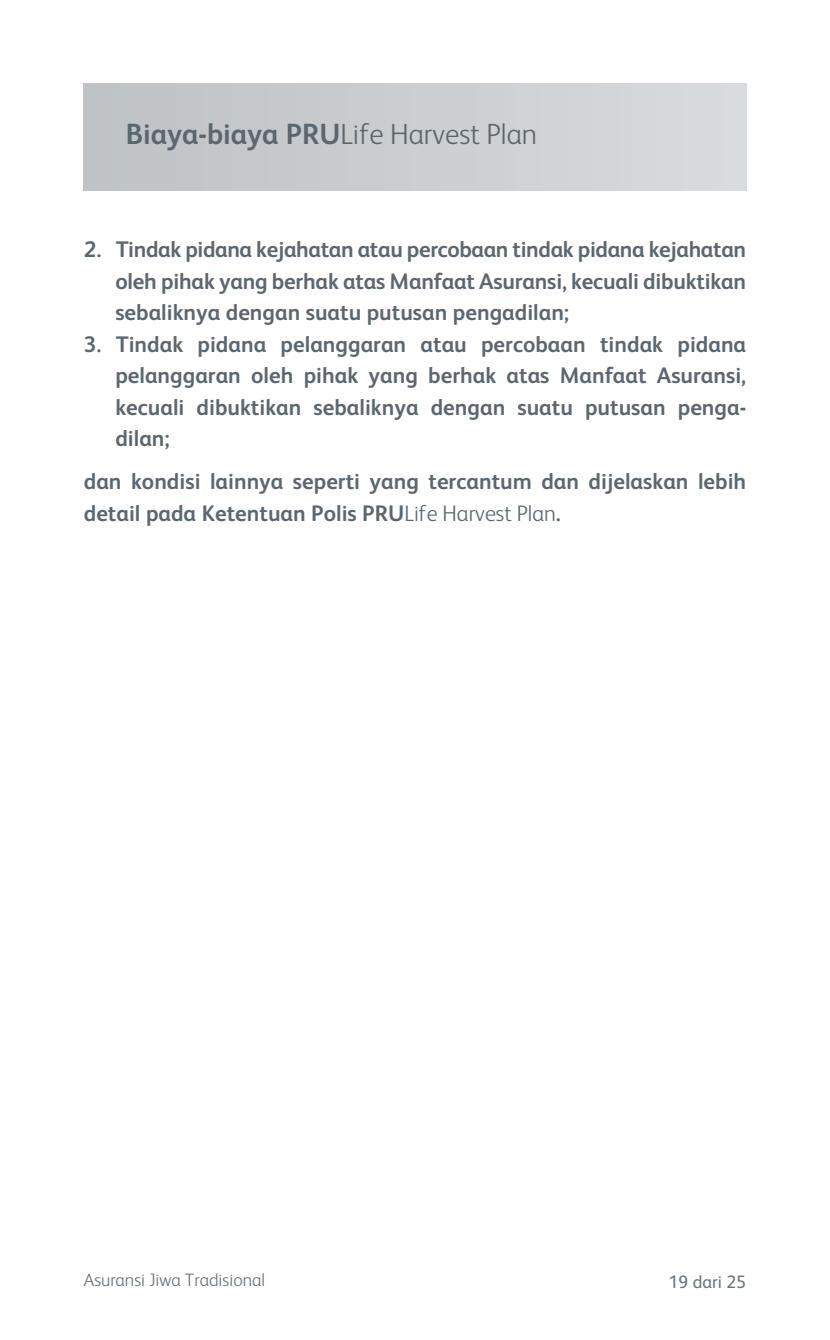
<style>
.page{position:relative;width:830px;height:1340px;background:#fff}
.page>*{position:absolute;margin:0;border:0;box-sizing:border-box;transform-origin:0 0}
.t1{font:300 29.25px "FS Albert Pro";color:#5b6770}
.t2{font:700 22.5px/31.5px "FS Albert Pro";color:#5b6770;text-align:justify}
.t3{font:300 18px "FS Albert Pro";color:#687379}
.t4{font:18px "FS Albert Pro";color:#687379}
.s1{font-weight:700}
.s2{font-weight:300}
</style>
<div class="page">
<div style="left:84px;top:84px;width:661px;height:106px;background:linear-gradient(to right,#bdc2c4,#d9dcdd)"></div>
<h1 class="t1" style="left:126px;top:114px;width:413px"><span class="s1">Biaya-biaya PRU</span>Life Harvest Plan</h1>
<p class="t2" style="left:115px;top:233px;width:632px;text-indent:-32px">2. Tindak pidana kejahatan atau percobaan tindak pidana kejahatan oleh pihak yang berhak atas Manfaat Asuransi, kecuali dibuktikan sebaliknya dengan suatu putusan pengadilan;</p>
<p class="t2" style="left:115px;top:327px;width:632px;text-indent:-32px">3. Tindak pidana pelanggaran atau percobaan tindak pidana pelanggaran oleh pihak yang berhak atas Manfaat Asuransi, kecuali dibuktikan sebaliknya dengan suatu putusan penga&shy;dilan;</p>
<p class="t2" style="left:84px;top:464px;width:663px">dan kondisi lainnya seperti yang tercantum dan dijelaskan lebih detail pada Ketentuan Polis PRU<span class="s2">Life Harvest Plan</span>.</p>
<p class="t3" style="left:84px;top:1267px;width:183px">Asuransi Jiwa Tradisional</p>
<p class="t4" style="left:668px;top:1268px;width:79px">19 dari 25</p>
</div>
